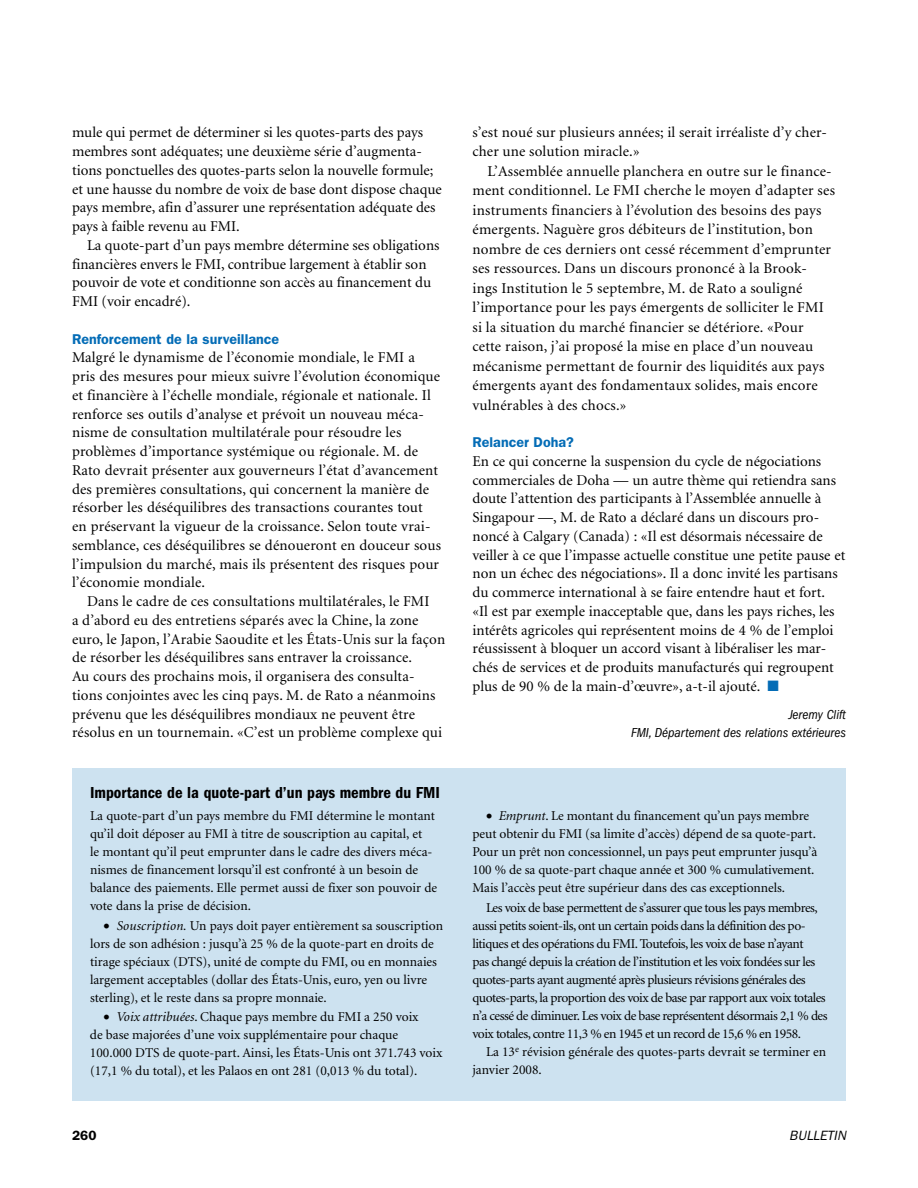
<style>
.page{position:relative;width:918px;height:1188px;background:#fff}
.page>*{position:absolute;margin:0;border:0;box-sizing:border-box;transform-origin:0 0}
.t1{font:600 condensed 16.5px "Franklin Gothic";color:#000}
.t2{font:15px/18.8px "Minion";letter-spacing:.005em;color:#000}
.t3{font:600 14.25px "Franklin Gothic";color:#046cb6}
.t4{font:13.5px/18px "Minion";letter-spacing:-.005em;color:#000}
.t5{font:13.5px/18px "Minion";letter-spacing:-.035em;color:#000}
.t6{font:italic condensed 13.5px/18px "Franklin Gothic";color:#000;text-align:right}
.t7{font:italic 13.5px "Franklin Gothic";color:#000}
.t8{font:600 13.5px "Franklin Gothic";color:#000}
.s1{font-style:italic}
.s2{color:#046cb6}
</style>
<div class="page">
<div style="left:72px;top:768px;width:774px;height:333px;background:#cde2f0"></div>
<p class="t2" style="left:72px;top:124px;width:371px">mule qui permet de déterminer si les quotes-parts des pays membres sont adéquates; une deuxième série d’augmenta&shy;tions ponctuelles des quotes-parts selon la nouvelle formule; et une hausse du nombre de voix de base dont dispose chaque pays membre, afin d’assurer une représentation adéquate des pays à faible revenu au FMI.</p>
<p class="t2" style="left:72px;top:236px;width:369px;text-indent:15px">La quote-part d’un pays membre détermine ses obligations financières envers le FMI, contribue largement à établir son pouvoir de vote et conditionne son accès au financement du FMI (voir encadré).</p>
<p class="t3" style="left:72px;top:330px;width:209px">Renforcement de la surveillance</p>
<p class="t2" style="left:72px;top:349px;width:371px">Malgré le dynamisme de l’économie mondiale, le FMI a pris des mesures pour mieux suivre l’évolution économique et financière à l’échelle mondiale, régionale et nationale. Il renforce ses outils d’analyse et prévoit un nouveau méca&shy;nisme de consultation multilatérale pour résoudre les problèmes d’importance systémique ou régionale. M. de Rato devrait présenter aux gouverneurs l’état d’avancement des premières consultations, qui concernent la manière de résorber les déséquilibres des transactions courantes tout en préservant la vigueur de la croissance. Selon toute vrai&shy;semblance, ces déséquilibres se dénoueront en douceur sous l’impulsion du marché, mais ils présentent des risques pour l’économie mondiale.</p>
<p class="t2" style="left:72px;top:592px;width:375px;text-indent:15px">Dans le cadre de ces consultations multilatérales, le FMI<br>a d’abord eu des entretiens séparés avec la Chine, la zone euro, le Japon, l’Arabie Saoudite et les États-Unis sur la façon de résorber les déséquilibres sans entraver la croissance.<br>Au cours des prochains mois, il organisera des consulta&shy;tions conjointes avec les cinq pays. M. de Rato a néanmoins prévenu que les déséquilibres mondiaux ne peuvent être résolus en un tournemain. «C’est un problème complexe qui</p>
<p class="t1" style="left:90px;top:783px;width:352px">Importance de la quote-part d’un pays membre du FMI</p>
<p class="t4" style="left:90px;top:807px;width:349px">La quote-part d’un pays membre du FMI détermine le montant qu’il doit déposer au FMI à titre de souscription au capital, et<br>le montant qu’il peut emprunter dans le cadre des divers méca&shy;nismes de financement lorsqu’il est confronté à un besoin de balance des paiements. Elle permet aussi de fixer son pouvoir de vote dans la prise de décision.</p>
<p class="t4" style="left:90px;top:917px;width:355px;text-indent:14px">• <span class="s1">Souscription.</span> Un pays doit payer entièrement sa souscription lors de son adhésion : jusqu’à 25 % de la quote-part en droits de tirage spéciaux (DTS), unité de compte du FMI, ou en monnaies largement acceptables (dollar des États-Unis, euro, yen ou livre sterling), et le reste dans sa propre monnaie.</p>
<p class="t4" style="left:90px;top:1008px;width:354px;text-indent:14px">• <span class="s1">Voix attribuées</span>. Chaque pays membre du FMI a 250 voix<br>de base majorées d’une voix supplémentaire pour chaque 100.000 DTS de quote-part. Ainsi, les États-Unis ont 371.743 voix (17,1 % du total), et les Palaos en ont 281 (0,013 % du total).</p>
<p class="t2" style="left:472px;top:124px;width:356px">s’est noué sur plusieurs années; il serait irréaliste d’y cher&shy;cher une solution miracle.»</p>
<p class="t2" style="left:472px;top:162px;width:364px;line-height:19.5px;text-indent:15px">L’Assemblée annuelle planchera en outre sur le finance&shy;ment conditionnel. Le FMI cherche le moyen d’adapter ses instruments financiers à l’évolution des besoins des pays émergents. Naguère gros débiteurs de l’institution, bon nombre de ces derniers ont cessé récemment d’emprunter ses ressources. Dans un discours prononcé à la Brook&shy;ings Institution le 5 septembre, M. de Rato a souligné l’importance pour les pays émergents de solliciter le FMI si la situation du marché financier se détériore. «Pour cette raison, j’ai proposé la mise en place d’un nouveau mécanisme permettant de fournir des liquidités aux pays émergents ayant des fondamentaux solides, mais encore vulnérables à des chocs.»</p>
<p class="t3" style="left:472px;top:434px;width:103px">Relancer Doha?</p>
<p class="t2" style="left:472px;top:452px;width:374px">En ce qui concerne la suspension du cycle de négociations commerciales de Doha — un autre thème qui retiendra sans doute l’attention des participants à l’Assemblée annuelle à Singapour —, M. de Rato a déclaré dans un discours pro&shy;noncé à Calgary (Canada) : «Il est désormais nécessaire de veiller à ce que l’impasse actuelle constitue une petite pause et non un échec des négociations». Il a donc invité les partisans du commerce international à se faire entendre haut et fort.<br>«Il est par exemple inacceptable que, dans les pays riches, les intérêts agricoles qui représentent moins de 4 % de l’emploi réussissent à bloquer un accord visant à libéraliser les mar&shy;chés de services et de produits manufacturés qui regroupent plus de 90 % de la main-d’œuvre», a-t-il ajouté. <span class="s2">■</span></p>
<p class="t6" style="left:631px;top:705px;width:216px">Jeremy Clift<br>FMI, Département des relations extérieures</p>
<p class="t4" style="left:472px;top:808px;width:346px;text-indent:14px">• <span class="s1">Emprunt</span>. Le montant du financement qu’un pays membre peut obtenir du FMI (sa limite d’accès) dépend de sa quote-part.<br>Pour un prêt non concessionnel, un pays peut emprunter jusqu’à 100 % de sa quote-part chaque année et 300 % cumulativement.<br>Mais l’accès peut être supérieur dans des cas exceptionnels.</p>
<p class="t5" style="left:472px;top:899px;width:357px;text-indent:14px">Les voix de base permettent de s’assurer que tous les pays membres, aussi petits soient-ils, ont un certain poids dans la définition des po&shy;litiques et des opérations du FMI. Toutefois, les voix de base n’ayant<br>pas changé depuis la création de l’institution et les voix fondées sur les quotes-parts ayant augmenté après plusieurs révisions générales des quotes-parts, la proportion des voix de base par rapport aux voix totales n’a cessé de diminuer. Les voix de base représentent désormais 2,1 % des voix totales, contre 11,3 % en 1945 et un record de 15,6 % en 1958.</p>
<p class="t4" style="left:472px;top:1043px;width:355px;text-indent:14px">La 13<sup>e</sup> révision générale des quotes-parts devrait se terminer en janvier 2008.</p>
<p class="t8" style="left:72px;top:1127px;width:26px">260</p>
<p class="t7" style="left:789px;top:1127px;width:58px">BULLETIN</p>
</div>
